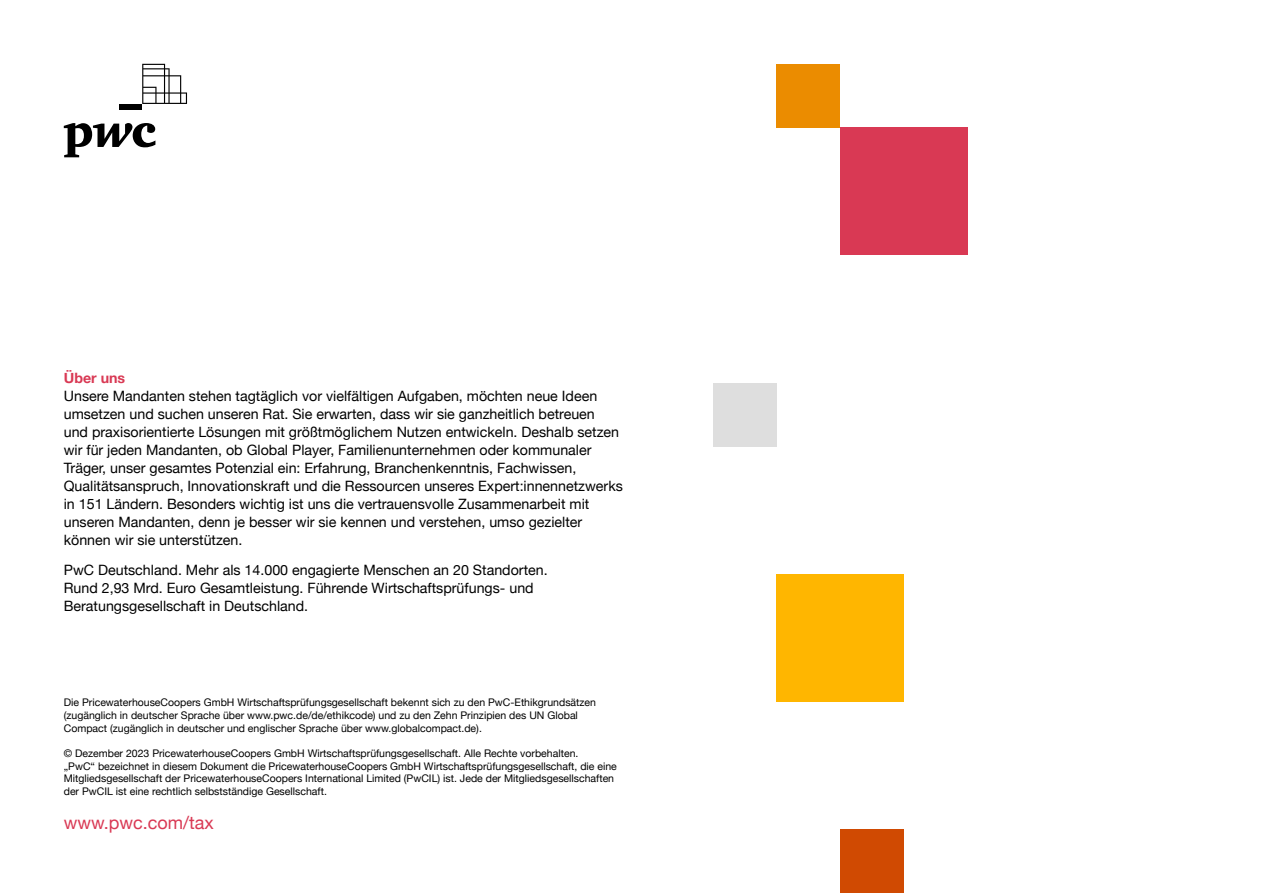
<style>
.page{position:relative;width:1263px;height:893px;background:#fff}
.page>*{position:absolute;margin:0;border:0;box-sizing:border-box;transform-origin:0 0}
.t1{font:18px "Helvetica Neue";color:#d93954}
.t2{font:14.25px/18px "Helvetica Neue";color:#000}
.t3{font:700 14.25px "Helvetica Neue";color:#d93954}
.t4{font:10.5px/12.6px "Helvetica Neue";color:#000}
</style>
<div class="page">
<div style="left:119px;top:104px;width:23px;height:6px;background:#000"></div>
<svg style="left:64px;top:123px;width:91px;height:34px"></svg>
<svg style="left:142px;top:64px;width:45px;height:40px"></svg>
<div style="left:840px;top:128px;width:128px;height:127px;background:#d93954"></div>
<div style="left:776px;top:64px;width:64px;height:64px;background:#eb8c00"></div>
<div style="left:840px;top:829px;width:64px;height:64px;background:#d04a02"></div>
<div style="left:713px;top:383px;width:63px;height:63px;background:#dedede"></div>
<div style="left:776px;top:574px;width:128px;height:128px;background:#ffb600"></div>
<p class="t3" style="left:64px;top:366px;width:63px">Über uns</p>
<p class="t2" style="left:64px;top:387px;width:561px">Unsere Mandanten stehen tagtäglich vor vielfältigen Aufgaben, möchten neue Ideen umsetzen und suchen unseren Rat. Sie erwarten, dass wir sie ganzheitlich betreuen<br>und praxisorientierte Lösungen mit größtmöglichem Nutzen entwickeln. Deshalb setzen wir für jeden Mandanten, ob Global Player, Familienunternehmen oder kommunaler Träger, unser gesamtes Potenzial ein: Erfahrung, Branchenkenntnis, Fachwissen, Qualitätsanspruch, Innovationskraft und die Ressourcen unseres Expert:innennetzwerks in 151 Ländern. Besonders wichtig ist uns die vertrauensvolle Zusammenarbeit mit unseren Mandanten, denn je besser wir sie kennen und verstehen, umso gezielter können wir sie unterstützen.</p>
<p class="t2" style="left:64px;top:562px;width:485px">PwC Deutschland. Mehr als 14.000 engagierte Menschen an 20 Standorten.<br>Rund 2,93 Mrd. Euro Gesamtleistung. Führende Wirtschaftsprüfungs- und<br>Beratungsgesellschaft in Deutschland.</p>
<p class="t4" style="left:64px;top:697px;width:534px">Die PricewaterhouseCoopers GmbH Wirtschaftsprüfungsgesellschaft bekennt sich zu den PwC-Ethikgrundsätzen (zugänglich in deutscher Sprache über www.pwc.de/de/ethikcode) und zu den Zehn Prinzipien des UN Global<br>Compact (zugänglich in deutscher und englischer Sprache über www.globalcompact.de).</p>
<p class="t4" style="left:64px;top:748px;width:555px">© Dezember 2023 PricewaterhouseCoopers GmbH Wirtschaftsprüfungsgesellschaft. Alle Rechte vorbehalten.<br>„PwC“ bezeichnet in diesem Dokument die PricewaterhouseCoopers GmbH Wirtschaftsprüfungsgesellschaft, die eine Mitgliedsgesellschaft der PricewaterhouseCoopers International Limited (PwCIL) ist. Jede der Mitgliedsgesellschaften der PwCIL ist eine rechtlich selbstständige Gesellschaft.</p>
<p class="t1" style="left:64px;top:810px;width:151px">www.pwc.com/tax</p>
</div>
